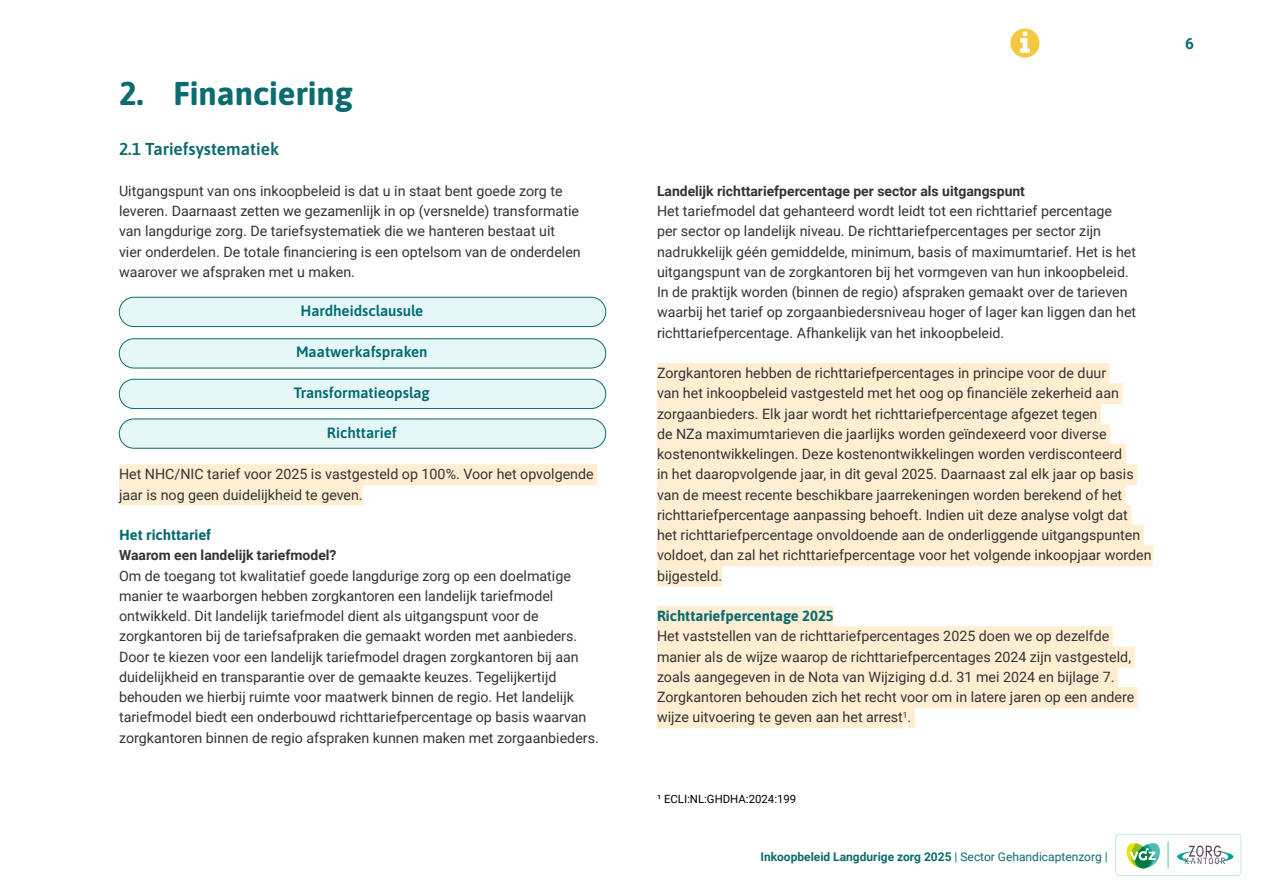
<style>
.page{position:relative;width:1263px;height:893px;background:#fff}
.page>*{position:absolute;margin:0;border:0;box-sizing:border-box;transform-origin:0 0}
.H1_Kop_IN{font:700 33px "Asap";color:#0b6b6f}
.H2_kopje_IN{font:600 17.25px "Asap";color:#0b6b6f}
.t1{font:700 15.45px "Roboto";color:#0b6b6f}
.Kopje_kader_petrol{font:600 15px "Asap";color:#006b70}
.H3_subkop_IN{font:700 14.7px "Asap";color:#0b6b6f}
.PLAT_IN{font:14.25px/20.2px "Roboto";color:#333}
.H4_Subkopje{font:700 13.95px "Roboto";color:#333}
.t2{font:700 12px "Roboto";color:#0b6b6f}
.voetnoot{font:11.4px "Roboto";color:#000}
.s1{font-weight:400}
</style>
<div class="page">
<svg style="left:1115px;top:834px;width:126px;height:42px"></svg>
<svg style="left:1010px;top:28px;width:29px;height:30px"></svg>
<div style="left:119px;top:464px;width:478px;height:21px;background:#ffeed1"></div>
<div style="left:119px;top:485px;width:244px;height:21px;background:#ffeed1"></div>
<div style="left:119px;top:297px;width:487px;height:30px;background:#e5f7f7;border-radius:15px"></div>
<div style="left:119px;top:297px;width:487px;height:30px;border:1px solid #0b6b6f;border-radius:15px"></div>
<div style="left:119px;top:339px;width:487px;height:29px;background:#e5f7f7;border-radius:15px"></div>
<div style="left:119px;top:338px;width:487px;height:30px;border:1px solid #0b6b6f;border-radius:15px"></div>
<div style="left:119px;top:379px;width:487px;height:30px;background:#e5f7f7;border-radius:15px"></div>
<div style="left:119px;top:379px;width:487px;height:30px;border:1px solid #0b6b6f;border-radius:15px"></div>
<div style="left:119px;top:419px;width:487px;height:29px;background:#e5f7f7;border-radius:15px"></div>
<div style="left:119px;top:419px;width:487px;height:29px;border:1px solid #0b6b6f;border-radius:15px"></div>
<div style="left:657px;top:363px;width:453px;height:21px;background:#ffeed1"></div>
<div style="left:657px;top:383px;width:465px;height:21px;background:#ffeed1"></div>
<div style="left:657px;top:404px;width:444px;height:21px;background:#ffeed1"></div>
<div style="left:657px;top:424px;width:453px;height:21px;background:#ffeed1"></div>
<div style="left:657px;top:444px;width:469px;height:21px;background:#ffeed1"></div>
<div style="left:657px;top:464px;width:480px;height:21px;background:#ffeed1"></div>
<div style="left:657px;top:485px;width:469px;height:21px;background:#ffeed1"></div>
<div style="left:657px;top:505px;width:474px;height:21px;background:#ffeed1"></div>
<div style="left:657px;top:525px;width:487px;height:21px;background:#ffeed1"></div>
<div style="left:657px;top:545px;width:496px;height:21px;background:#ffeed1"></div>
<div style="left:657px;top:566px;width:65px;height:21px;background:#ffeed1"></div>
<div style="left:657px;top:606px;width:177px;height:21px;background:#ffeed1"></div>
<div style="left:657px;top:626px;width:456px;height:21px;background:#ffeed1"></div>
<div style="left:657px;top:647px;width:478px;height:21px;background:#ffeed1"></div>
<div style="left:657px;top:667px;width:461px;height:21px;background:#ffeed1"></div>
<div style="left:657px;top:687px;width:481px;height:21px;background:#ffeed1"></div>
<div style="left:657px;top:707px;width:246px;height:21px;background:#ffeed1"></div>
<div style="left:903px;top:703px;width:5px;height:21px;background:#ffeed1"></div>
<div style="left:908px;top:707px;width:7px;height:21px;background:#ffeed1"></div>
<h1 class="H1_Kop_IN" style="left:119px;top:71px;width:235px">2. Financiering</h1>
<p class="H2_kopje_IN" style="left:119px;top:137px;width:161px">2.1 Tariefsystematiek</p>
<p class="PLAT_IN" style="left:119px;top:180px;width:463px">Uitgangspunt van ons inkoopbeleid is dat u in staat bent goede zorg te leveren. Daarnaast zetten we gezamenlijk in op (versnelde) transformatie van langdurige zorg. De tariefsystematiek die we hanteren bestaat uit vier onderdelen. De totale financiering is een optelsom van de onderdelen waarover we afspraken met u maken.</p>
<p class="Kopje_kader_petrol" style="left:300px;top:300px;width:124px">Hardheidsclausule</p>
<p class="Kopje_kader_petrol" style="left:296px;top:342px;width:133px">Maatwerkafspraken</p>
<p class="Kopje_kader_petrol" style="left:294px;top:382px;width:138px">Transformatieopslag</p>
<p class="Kopje_kader_petrol" style="left:327px;top:422px;width:71px">Richttarief</p>
<p class="PLAT_IN" style="left:119px;top:464px;width:476px">Het NHC/NIC tarief voor 2025 is vastgesteld op 100%. Voor het opvolgende jaar is nog geen duidelijkheid te geven.</p>
<p class="H3_subkop_IN" style="left:119px;top:525px;width:94px">Het richttarief</p>
<p class="H4_Subkopje" style="left:119px;top:546px;width:219px">Waarom een landelijk tariefmodel?</p>
<p class="PLAT_IN" style="left:119px;top:565px;width:481px">Om de toegang tot kwalitatief goede langdurige zorg op een doelmatige manier te waarborgen hebben zorgkantoren een landelijk tariefmodel ontwikkeld. Dit landelijk tariefmodel dient als uitgangspunt voor de zorgkantoren bij de tariefsafpraken die gemaakt worden met aanbieders.<br>Door te kiezen voor een landelijk tariefmodel dragen zorgkantoren bij aan duidelijkheid en transparantie over de gemaakte keuzes. Tegelijkertijd behouden we hierbij ruimte voor maatwerk binnen de regio. Het landelijk tariefmodel biedt een onderbouwd richttariefpercentage op basis waarvan zorgkantoren binnen de regio afspraken kunnen maken met zorgaanbieders.</p>
<p class="t1" style="left:1185px;top:32px;width:10px">6</p>
<p class="H4_Subkopje" style="left:657px;top:181px;width:369px">Landelijk richttariefpercentage per sector als uitgangspunt</p>
<p class="PLAT_IN" style="left:657px;top:200px;width:481px">Het tariefmodel dat gehanteerd wordt leidt tot een richttarief percentage<br>per sector op landelijk niveau. De richttariefpercentages per sector zijn nadrukkelijk géén gemiddelde, minimum, basis of maximumtarief. Het is het uitgangspunt van de zorgkantoren bij het vormgeven van hun inkoopbeleid.<br>In de praktijk worden (binnen de regio) afspraken gemaakt over de tarieven waarbij het tarief op zorgaanbiedersniveau hoger of lager kan liggen dan het richttariefpercentage. Afhankelijk van het inkoopbeleid.</p>
<p class="PLAT_IN" style="left:657px;top:362px;width:496px">Zorgkantoren hebben de richttariefpercentages in principe voor de duur<br>van het inkoopbeleid vastgesteld met het oog op financiële zekerheid aan zorgaanbieders. Elk jaar wordt het richttariefpercentage afgezet tegen<br>de NZa maximumtarieven die jaarlijks worden geïndexeerd voor diverse kostenontwikkelingen. Deze kostenontwikkelingen worden verdisconteerd<br>in het daaropvolgende jaar, in dit geval 2025. Daarnaast zal elk jaar op basis van de meest recente beschikbare jaarrekeningen worden berekend of het richttariefpercentage aanpassing behoeft. Indien uit deze analyse volgt dat<br>het richttariefpercentage onvoldoende aan de onderliggende uitgangspunten voldoet, dan zal het richttariefpercentage voor het volgende inkoopjaar worden bijgesteld.</p>
<p class="H3_subkop_IN" style="left:657px;top:606px;width:178px">Richttariefpercentage 2025</p>
<p class="PLAT_IN" style="left:657px;top:626px;width:479px">Het vaststellen van de richttariefpercentages 2025 doen we op dezelfde manier als de wijze waarop de richttariefpercentages 2024 zijn vastgesteld, zoals aangegeven in de Nota van Wijziging d.d. 31 mei 2024 en bijlage 7.<br>Zorgkantoren behouden zich het recht voor om in latere jaren op een andere wijze uitvoering te geven aan het arrest<sup>1</sup>.</p>
<p class="voetnoot" style="left:657px;top:791px;width:141px">¹ ECLI:NL:GHDHA:2024:199</p>
<p class="t2" style="left:760px;top:848px;width:349px">Inkoopbeleid Langdurige zorg 2025 <span class="s1">| Sector Gehandicaptenzorg |</span></p>
</div>
